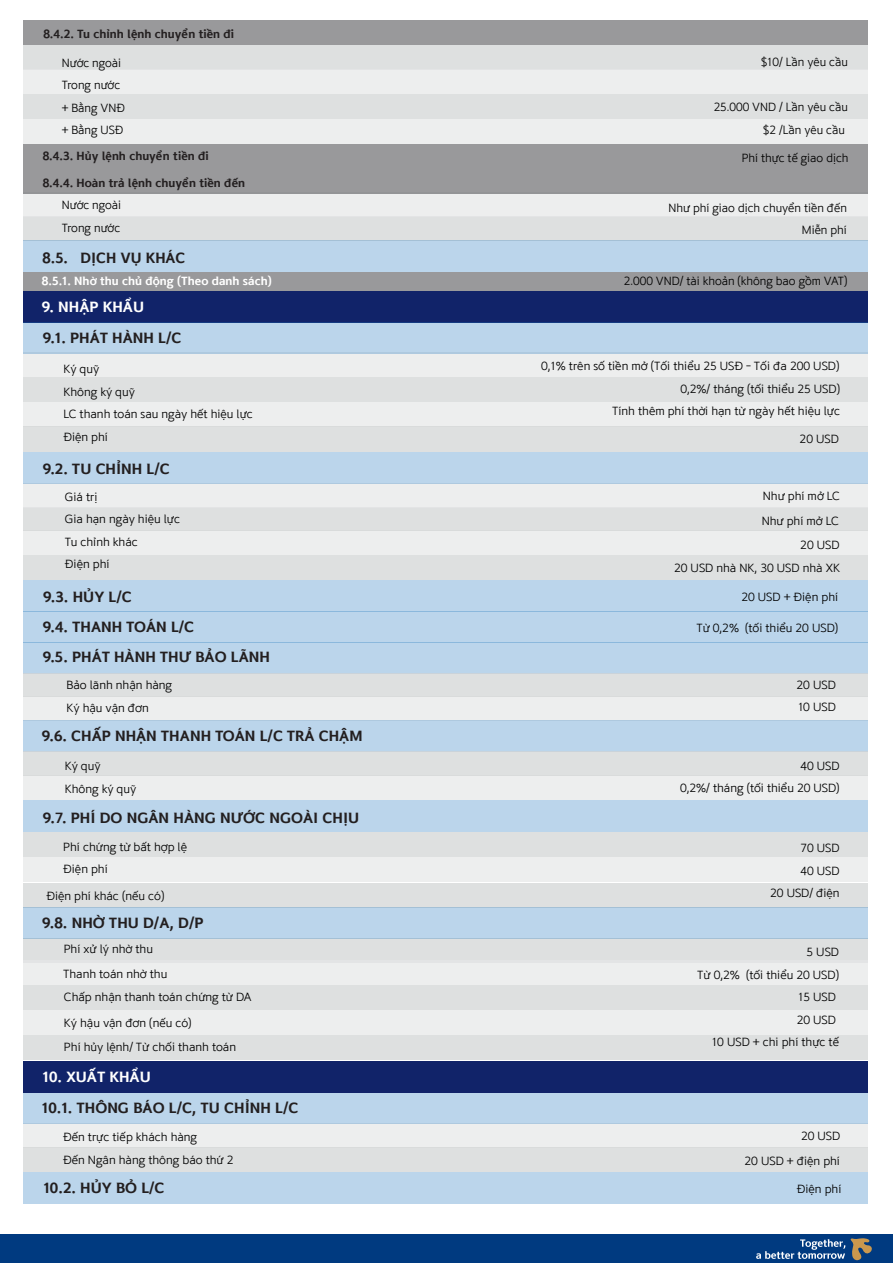
<style>
.page{position:relative;width:893px;height:1263px;background:#fff}
.page>*{position:absolute;margin:0;border:0;box-sizing:border-box;transform-origin:0 0}
.t1{font:700 15px/29.7px "Shinhan";color:#231f20}
.t2{font:700 15px "Shinhan";color:#fff}
.t3{font:300 12px/22.5px "Shinhan";color:#000}
.t4{font:700 12px/26.4px "Shinhan";color:#231f20}
.t5{font:700 12px "Shinhan";color:#fff}
</style>
<div class="page">
<div style="left:23px;top:119px;width:845px;height:25px;background:#edeeee"></div>
<div style="left:23px;top:45px;width:845px;height:25px;background:#dee0e0"></div>
<div style="left:23px;top:69px;width:845px;height:25px;background:#edeeee"></div>
<div style="left:23px;top:94px;width:845px;height:25px;background:#dee0e0"></div>
<div style="left:23px;top:216px;width:845px;height:25px;background:#dee0e0"></div>
<div style="left:23px;top:192px;width:845px;height:25px;background:#edeeee"></div>
<div style="left:23px;top:20px;width:845px;height:25px;background:#99999b"></div>
<div style="left:23px;top:144px;width:845px;height:25px;background:#99999b"></div>
<div style="left:23px;top:169px;width:845px;height:25px;background:#99999b"></div>
<div style="left:23px;top:272px;width:845px;height:21px;background:#99999b"></div>
<div style="left:23px;top:240px;width:845px;height:31px;background:#bbd5eb"></div>
<div style="left:23px;top:1123px;width:845px;height:24px;background:#edeeee"></div>
<div style="left:23px;top:1092px;width:845px;height:31px;background:#bbd5eb"></div>
<div style="left:23px;top:985px;width:845px;height:25px;background:#dee0e0"></div>
<div style="left:23px;top:1010px;width:845px;height:25px;background:#edeeee"></div>
<div style="left:23px;top:1035px;width:845px;height:25px;background:#dee0e0"></div>
<div style="left:23px;top:883px;width:845px;height:24px;background:#dee0e0"></div>
<div style="left:23px;top:857px;width:845px;height:25px;background:#edeeee"></div>
<div style="left:23px;top:555px;width:845px;height:25px;background:#dee0e0"></div>
<div style="left:23px;top:530px;width:845px;height:25px;background:#edeeee"></div>
<div style="left:23px;top:402px;width:845px;height:25px;background:#edeeee"></div>
<div style="left:23px;top:938px;width:845px;height:25px;background:#dee0e0"></div>
<div style="left:23px;top:960px;width:845px;height:25px;background:#edeeee"></div>
<div style="left:23px;top:291px;width:845px;height:31px;background:#112369"></div>
<div style="left:23px;top:508px;width:845px;height:23px;background:#dee0e0"></div>
<div style="left:23px;top:352px;width:845px;height:25px;background:#edeeee"></div>
<div style="left:23px;top:427px;width:845px;height:25px;background:#dee0e0"></div>
<div style="left:23px;top:483px;width:845px;height:25px;background:#edeeee"></div>
<div style="left:23px;top:377px;width:845px;height:25px;background:#dee0e0"></div>
<div style="left:23px;top:801px;width:845px;height:31px;background:#bbd5eb"></div>
<div style="left:23px;top:907px;width:845px;height:31px;background:#bbd5eb"></div>
<div style="left:23px;top:322px;width:845px;height:31px;background:#bbd5eb"></div>
<div style="left:23px;top:452px;width:845px;height:31px;background:#bbd5eb"></div>
<div style="left:23px;top:580px;width:845px;height:31px;background:#bbd5eb"></div>
<div style="left:23px;top:612px;width:845px;height:31px;background:#bbd5eb"></div>
<div style="left:23px;top:643px;width:845px;height:31px;background:#bbd5eb"></div>
<div style="left:23px;top:696px;width:845px;height:25px;background:#edeeee"></div>
<div style="left:23px;top:673px;width:845px;height:24px;background:#dee0e0"></div>
<div style="left:23px;top:720px;width:845px;height:31px;background:#bbd5eb"></div>
<div style="left:23px;top:775px;width:845px;height:25px;background:#edeeee"></div>
<div style="left:23px;top:751px;width:845px;height:25px;background:#dee0e0"></div>
<div style="left:23px;top:832px;width:845px;height:25px;background:#dee0e0"></div>
<div style="left:23px;top:1061px;width:845px;height:31px;background:#112369"></div>
<div style="left:23px;top:1147px;width:845px;height:25px;background:#dee0e0"></div>
<div style="left:23px;top:1173px;width:845px;height:31px;background:#bbd5eb"></div>
<div style="left:0;top:1234px;width:893px;height:29px;background:#003a80"></div>
<svg style="left:756px;top:1238px;width:116px;height:22px"></svg>
<p class="t4" style="left:43px;top:20px;width:192px">8.4.2. Tu chỉnh lệnh chuyển tiền đi</p>
<p class="t3" style="left:62px;top:51px;width:65px">Nước ngoài<br>Trong nước + Bằng VNĐ + Bằng USĐ</p>
<p class="t3" style="left:761px;top:51px;width:88px">$10/ Lần yêu cầu</p>
<p class="t3" style="left:714px;top:96px;width:136px;text-align:right">25.000 VND / Lần yêu cầu $2 /Lần yêu cầu</p>
<p class="t4" style="left:43px;top:143px;width:204px">8.4.3. Hủy lệnh chuyển tiền đi<br>8.4.4. Hoàn trả lệnh chuyển tiền đến</p>
<p class="t3" style="left:62px;top:194px;width:61px">Nước ngoài<br>Trong nước</p>
<p class="t1" style="left:43px;top:242px;width:144px">8.5. DỊCH VỤ KHÁC</p>
<p class="t5" style="left:42px;top:273px;width:231px">8.5.1. Nhờ thu chủ động (Theo danh sách)</p>
<p class="t2" style="left:42px;top:296px;width:104px">9. NHẬP KHẨU</p>
<p class="t1" style="left:43px;top:322px;width:140px">9.1. PHÁT HÀNH L/C</p>
<p class="t3" style="left:63px;top:357px;width:191px">Ký quỹ<br>Không ký quỹ<br>LC thanh toán sau ngày hết hiệu lực<br>Điện phí</p>
<p class="t1" style="left:43px;top:454px;width:128px">9.2. TU CHỈNH L/C</p>
<p class="t3" style="left:742px;top:147px;width:108px">Phí thực tế giao dịch</p>
<p class="t3" style="left:669px;top:196px;width:180px;text-align:right">Như phí giao dịch chuyển tiền đến<br>Miễn phí</p>
<p class="t3" style="left:624px;top:270px;width:225px">2.000 VND/ tài khoản (không bao gồm VAT)</p>
<p class="t3" style="left:541px;top:354px;width:300px">0,1% trên số tiền mở (Tối thiểu 25 USĐ - Tối đa 200 USD)</p>
<p class="t3" style="left:612px;top:377px;width:229px;text-align:right">0,2%/ tháng (tối thiểu 25 USD)<br>Tính thêm phí thời hạn từ ngày hết hiệu lực</p>
<p class="t3" style="left:800px;top:427px;width:41px">20 USD</p>
<p class="t3" style="left:65px;top:485px;width:117px">Giá trị<br>Gia hạn ngày hiệu lực<br>Tu chỉnh khác<br>Điện phí</p>
<p class="t3" style="left:762px;top:483px;width:80px;line-height:24.8px;text-align:right">Như phí mở LC<br>Như phí mở LC<br>20 USD</p>
<p class="t3" style="left:674px;top:556px;width:167px">20 USD nhà NK, 30 USD nhà XK</p>
<p class="t1" style="left:43px;top:582px;width:229px">9.3. HỦY L/C<br>9.4. THANH TOÁN L/C<br>9.5. PHÁT HÀNH THƯ BẢO LÃNH</p>
<p class="t3" style="left:741px;top:585px;width:98px">20 USD + Điện phí</p>
<p class="t3" style="left:696px;top:616px;width:143px">Từ 0,2% (tối thiểu 20 USD)</p>
<p class="t3" style="left:67px;top:673px;width:107px;line-height:23.2px">Bảo lãnh nhận hàng<br>Ký hậu vận đơn</p>
<p class="t3" style="left:797px;top:673px;width:41px">20 USD<br>10 USD</p>
<p class="t1" style="left:42px;top:721px;width:322px">9.6. CHẤP NHẬN THANH TOÁN L/C TRẢ CHẬM</p>
<p class="t3" style="left:65px;top:753px;width:73px;line-height:23.2px">Ký quỹ<br>Không ký quỹ</p>
<p class="t3" style="left:680px;top:754px;width:161px;text-align:right">40 USD<br>0,2%/ tháng (tối thiểu 20 USD)</p>
<p class="t1" style="left:43px;top:802px;width:318px">9.7. PHÍ DO NGÂN HÀNG NƯỚC NGOÀI CHỊU</p>
<p class="t3" style="left:63px;top:835px;width:125px">Phí chứng từ bất hợp lệ<br>Điện phí</p>
<p class="t3" style="left:800px;top:836px;width:41px">70 USD<br>40 USD</p>
<p class="t3" style="left:46px;top:884px;width:119px">Điện phí khác (nếu có)</p>
<p class="t3" style="left:770px;top:881px;width:71px">20 USD/ điện</p>
<p class="t1" style="left:42px;top:907px;width:163px">9.8. NHỜ THU D/A, D/P</p>
<p class="t3" style="left:63px;top:935px;width:106px;line-height:25.2px">Phí xử lý nhờ thu<br>Thanh toán nhờ thu</p>
<p class="t3" style="left:697px;top:940px;width:143px;text-align:right">5 USD<br>Từ 0,2% (tối thiểu 20 USD)<br>15 USD<br>20 USD<br>10 USD + chi phí thực tế</p>
<p class="t3" style="left:64px;top:984px;width:189px;line-height:24.8px">Chấp nhận thanh toán chứng từ DA<br>Ký hậu vận đơn (nếu có)<br>Phí hủy lệnh/ Từ chối thanh toán</p>
<p class="t2" style="left:43px;top:1066px;width:110px">10. XUẤT KHẨU</p>
<p class="t1" style="left:42px;top:1092px;width:258px">10.1. THÔNG BÁO L/C, TU CHỈNH L/C</p>
<p class="t3" style="left:63px;top:1125px;width:172px">Đến trực tiếp khách hàng<br>Đến Ngân hàng thông báo thứ 2</p>
<p class="t3" style="left:744px;top:1122px;width:97px;line-height:25.5px;text-align:right">20 USD<br>20 USD + điện phí</p>
<p class="t1" style="left:43px;top:1173px;width:123px">10.2. HỦY BỎ L/C</p>
<p class="t3" style="left:797px;top:1178px;width:46px">Điện phí</p>
</div>
